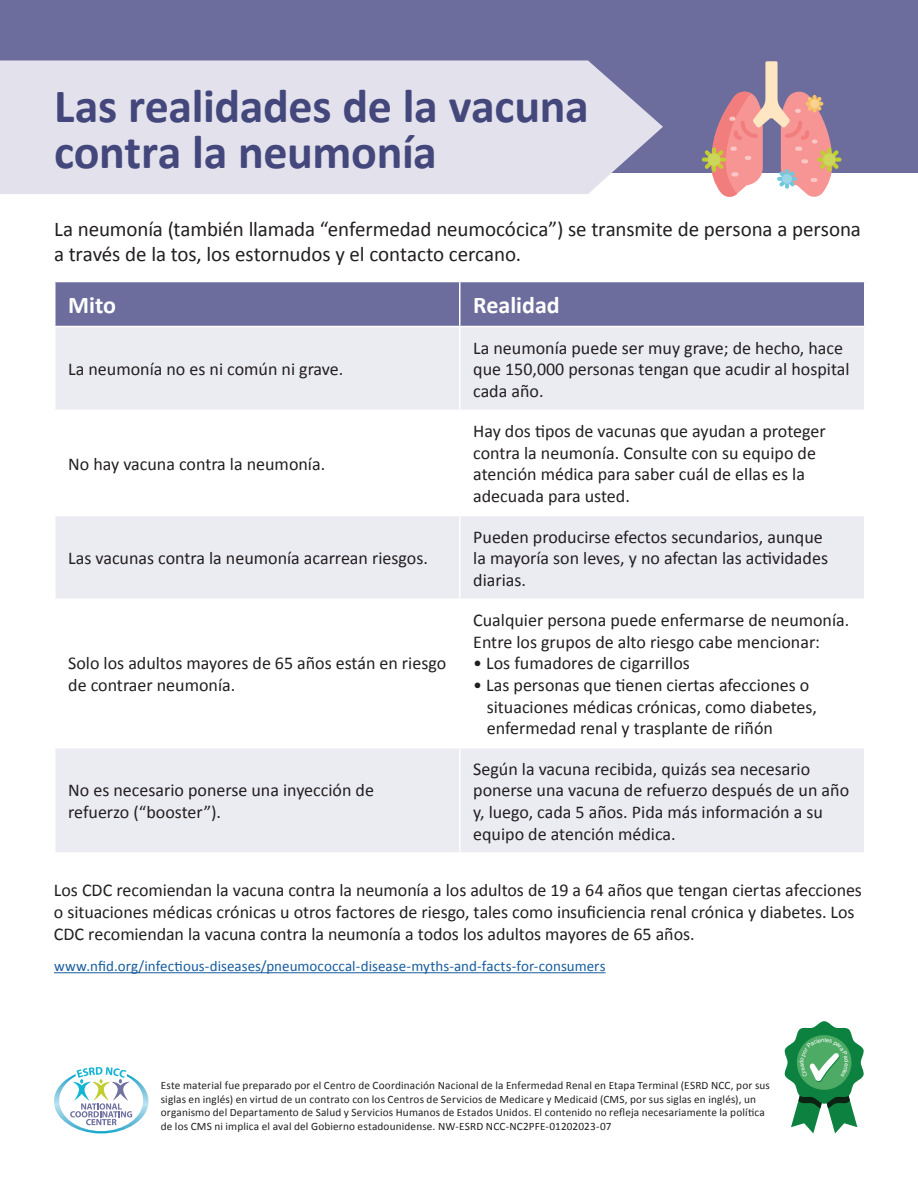
<style>
.page{position:relative;width:918px;height:1188px;background:#fff}
.page>*{position:absolute;margin:0;border:0;box-sizing:border-box;transform-origin:0 0}
.t1{font:700 48px/46.5px "Calibri";letter-spacing:-.01em;color:#44477b}
.t2{font:700 24px "Calibri";color:#fff}
.t3{font:21px/25.2px "Calibri";letter-spacing:-.005em;color:#231f20}
.t4{font:18px/21.6px "Calibri";color:#231f20}
.t5{font:15px "Calibri";letter-spacing:.005em;color:#175d9e}
.t6{font:11.25px/13.5px "Calibri";letter-spacing:.015em;color:#231f20}
</style>
<div class="page">
<hr style="left:54px;top:972px;width:552px;height:1px;background:#175d9e">
<div style="left:56px;top:282px;width:808px;height:44px;background:#6c6d9d"></div>
<svg style="left:56px;top:327px;width:808px;height:525px;fill:#ebebf2"></svg>
<hr style="left:459px;top:282px;width:1px;height:44px;background:#fff">
<hr style="left:459px;top:327px;width:1px;height:82px;background:#fff">
<hr style="left:54px;top:409px;width:406px;height:2px;background:#fff">
<hr style="left:460px;top:409px;width:406px;height:2px;background:#fff">
<hr style="left:459px;top:411px;width:1px;height:104px;background:#fff">
<hr style="left:54px;top:515px;width:406px;height:1px;background:#fff">
<hr style="left:460px;top:515px;width:406px;height:1px;background:#fff">
<hr style="left:459px;top:516px;width:1px;height:82px;background:#fff">
<hr style="left:54px;top:598px;width:406px;height:2px;background:#fff">
<hr style="left:460px;top:598px;width:406px;height:2px;background:#fff">
<hr style="left:459px;top:600px;width:1px;height:147px;background:#fff">
<hr style="left:54px;top:747px;width:406px;height:1px;background:#fff">
<hr style="left:460px;top:747px;width:406px;height:1px;background:#fff">
<hr style="left:459px;top:748px;width:1px;height:104px;background:#fff">
<div style="left:0;top:0;width:918px;height:172px;background:#6c6d9d"></div>
<div style="left:0;top:60px;width:663px;height:134px;background:#e2e1ec"></div>
<svg style="left:705px;top:61px;width:134px;height:136px"></svg>
<svg style="left:54px;top:1067px;width:94px;height:66px"></svg>
<svg style="left:785px;top:1021px;width:79px;height:112px"></svg>
<p class="t1" style="left:54px;top:83px;width:536px">Las realidades de la vacuna contra la neumonía</p>
<p class="t3" style="left:54px;top:217px;width:809px">La neumonía (también llamada “enfermedad neumocócica”) se transmite de persona a persona a través de la tos, los estornudos y el contacto cercano.</p>
<p class="t2" style="left:68px;top:290px;width:49px">Mito</p>
<p class="t2" style="left:473px;top:290px;width:88px">Realidad</p>
<p class="t4" style="left:68px;top:358px;width:277px">La neumonía no es ni común ni grave.</p>
<p class="t4" style="left:68px;top:453px;width:258px">No hay vacuna contra la neumonía.</p>
<p class="t4" style="left:68px;top:547px;width:361px">Las vacunas contra la neumonía acarrean riesgos.</p>
<p class="t4" style="left:68px;top:653px;width:379px">Solo los adultos mayores de 65 años están en riesgo de contraer neumonía.</p>
<p class="t4" style="left:68px;top:780px;width:307px">No es necesario ponerse una inyección de refuerzo (“booster”).</p>
<p class="t4" style="left:473px;top:337px;width:378px">La neumonía puede ser muy grave; de hecho, hace que 150,000 personas tengan que acudir al hospital cada año.</p>
<p class="t4" style="left:473px;top:421px;width:354px">Hay dos tipos de vacunas que ayudan a proteger contra la neumonía. Consulte con su equipo de atención médica para saber cuál de ellas es la adecuada para usted.</p>
<p class="t4" style="left:473px;top:526px;width:356px">Pueden producirse efectos secundarios, aunque la mayoría son leves, y no afectan las actividades diarias.</p>
<p class="t4" style="left:473px;top:610px;width:378px">Cualquier persona puede enfermarse de neumonía.<br>Entre los grupos de alto riesgo cabe mencionar:</p>
<p class="t4" style="left:473px;top:653px;width:218px">• Los fumadores de cigarrillos</p>
<p class="t4" style="left:487px;top:674px;width:332px;text-indent:-14px">• Las personas que tienen ciertas afecciones o situaciones médicas crónicas, como diabetes, enfermedad renal y trasplante de riñón</p>
<p class="t4" style="left:473px;top:758px;width:377px">Según la vacuna recibida, quizás sea necesario ponerse una vacuna de refuerzo después de un año y, luego, cada 5 años. Pida más información a su equipo de atención médica.</p>
<p class="t4" style="left:54px;top:880px;width:809px">Los CDC recomiendan la vacuna contra la neumonía a los adultos de 19 a 64 años que tengan ciertas afecciones o situaciones médicas crónicas u otros factores de riesgo, tales como insuficiencia renal crónica y diabetes. Los<br>CDC recomiendan la vacuna contra la neumonía a todos los adultos mayores de 65 años.</p>
<p class="t5" style="left:54px;top:957px;width:553px">www.nfid.org/infectious-diseases/pneumococcal-disease-myths-and-facts-for-consumers</p>
<p class="t6" style="left:161px;top:1079px;width:611px">Este material fue preparado por el Centro de Coordinación Nacional de la Enfermedad Renal en Etapa Terminal (ESRD NCC, por sus siglas en inglés) en virtud de un contrato con los Centros de Servicios de Medicare y Medicaid (CMS, por sus siglas en inglés), un organismo del Departamento de Salud y Servicios Humanos de Estados Unidos. El contenido no refleja necesariamente la política de los CMS ni implica el aval del Gobierno estadounidense. NW-ESRD NCC-NC2PFE-01202023-07</p>
</div>
